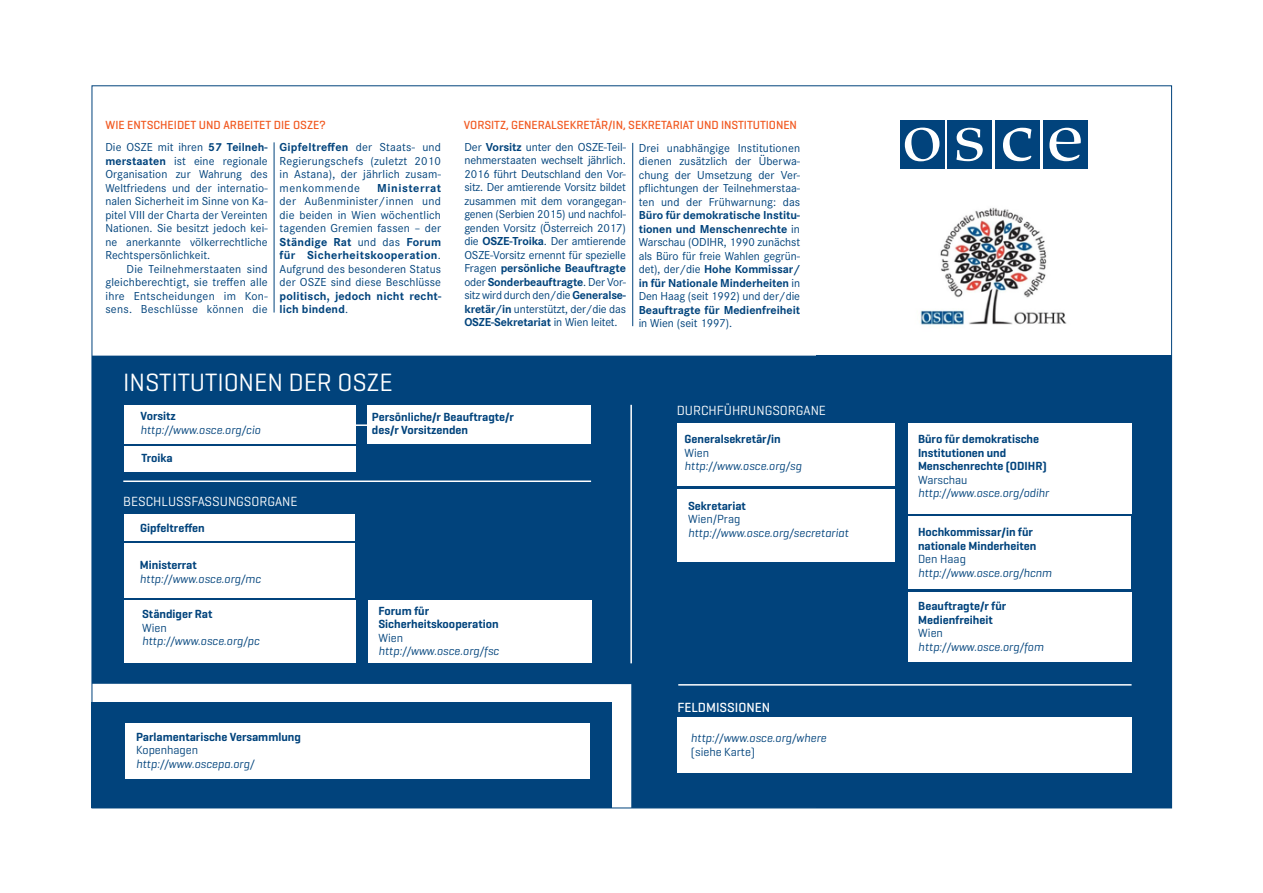
<style>
.page{position:relative;width:1263px;height:893px;background:#fff}
.page>*{position:absolute;margin:0;border:0;box-sizing:border-box;transform-origin:0 0}
.t1{font:25.5px "Geogrotesque";letter-spacing:-.005em;color:#fff}
.t2{font:13.5px "Geogrotesque";color:#fff}
.t3{font:500 13.5px "Geogrotesque";color:#fff}
.t4{font:12px/13.5px "Corporate S";letter-spacing:.005em;color:#01437c;text-align:justify}
.t5{font:600 12px/13.5px "Geogrotesque";color:#01437c}
.t6{font:italic 12px "Geogrotesque";color:#01437c}
.t7{font:500 12px "Geogrotesque";letter-spacing:-.005em;color:#f15921}
.t8{font:700 12px/13.5px "Corporate S";letter-spacing:.01em;color:#01437c}
.t9{font:12px "Geogrotesque";color:#01437c}
.t10{font:700 12px "Corporate S";letter-spacing:.045em;color:#01437c}
.s1{font-weight:700}
.s2{font-weight:400}
</style>
<div class="page">
<svg style="left:92px;top:356px;width:724px;height:452px;background:#135085"></svg>
<div style="left:91px;top:702px;width:521px;height:106px;background:#01437c"></div>
<div style="left:816px;top:356px;width:355px;height:452px;background:#01437c"></div>
<div style="left:125px;top:723px;width:465px;height:55px;background:#fff"></div>
<div style="left:677px;top:717px;width:454px;height:55px;background:#fff"></div>
<div style="left:124px;top:600px;width:231px;height:63px;background:#fff"></div>
<div style="left:368px;top:600px;width:224px;height:63px;background:#fff"></div>
<div style="left:124px;top:543px;width:231px;height:55px;background:#fff"></div>
<div style="left:124px;top:514px;width:231px;height:26px;background:#fff"></div>
<hr style="left:274px;top:142px;width:1px;height:171px;background:#01437c">
<hr style="left:632px;top:143px;width:1px;height:183px;background:#01437c">
<div style="left:677px;top:423px;width:218px;height:63px;background:#fff"></div>
<div style="left:677px;top:489px;width:218px;height:73px;background:#fff"></div>
<div style="left:908px;top:517px;width:223px;height:72px;background:#fff"></div>
<div style="left:908px;top:423px;width:223px;height:91px;background:#fff"></div>
<div style="left:908px;top:592px;width:223px;height:70px;background:#fff"></div>
<div style="left:124px;top:405px;width:231px;height:39px;background:#fff"></div>
<div style="left:124px;top:446px;width:231px;height:26px;background:#fff"></div>
<div style="left:368px;top:405px;width:223px;height:38px;background:#fff"></div>
<hr style="left:342px;top:424px;width:26px;height:2px;background:#fff">
<hr style="left:630px;top:405px;width:2px;height:258px;background:#fff">
<hr style="left:678px;top:684px;width:453px;height:2px;background:#fff">
<hr style="left:123px;top:480px;width:468px;height:2px;background:#fff">
<div style="left:900px;top:120px;width:44px;height:49px;background:#01437c"></div>
<div style="left:947px;top:120px;width:45px;height:49px;background:#01437c"></div>
<div style="left:995px;top:120px;width:45px;height:49px;background:#01437c"></div>
<div style="left:1043px;top:120px;width:44px;height:49px;background:#01437c"></div>
<svg style="left:1049px;top:128px;width:32px;height:33px"></svg>
<svg style="left:1003px;top:128px;width:28px;height:33px"></svg>
<svg style="left:956px;top:128px;width:27px;height:33px"></svg>
<svg style="left:905px;top:128px;width:34px;height:33px"></svg>
<img style="left:920px;top:207px;width:147px;height:118px">
<p class="t7" style="left:106px;top:117px;width:222px">WIE ENTSCHEIDET UND ARBEITET DIE OSZE?</p>
<p class="t4" style="left:280px;top:140px;width:163px"><span class="s1">Gipfeltreffen</span> der Staats- und Regierungschefs (zuletzt 2010 in Astana), der jährlich zusam&shy;menkommende</p>
<p class="t4" style="left:105px;top:139px;width:164px">Die OSZE mit ihren <span class="s1">57 Teilneh&shy;merstaaten</span> ist eine regionale Organisation zur Wahrung des Weltfriedens und der internatio&shy;nalen Sicherheit im Sinne von Ka&shy;pitel VIII der Charta der Vereinten Nationen. Sie besitzt jedoch kei&shy;ne anerkannte völkerrechtliche Rechtspersönlichkeit.</p>
<p class="t4" style="left:105px;top:261px;width:164px;text-indent:21px">Die Teilnehmerstaaten sind gleichberechtigt, sie treffen alle ihre Entscheidungen im Kon&shy;sens. Beschlüsse können die</p>
<p class="t10" style="left:377px;top:178px;width:65px">Ministerrat</p>
<p class="t4" style="left:280px;top:194px;width:163px">der Außenminister/innen und die beiden in Wien wöchentlich tagenden Gremien fassen – der <span class="s1">Ständige Rat</span> und das <span class="s1">Forum für Sicherheitskooperation</span>.<br>Aufgrund des besonderen Status der OSZE sind diese Beschlüsse</p>
<p class="t8" style="left:280px;top:288px;width:163px">politisch, jedoch nicht recht&shy;lich bindend<span class="s2">.</span></p>
<h1 class="t1" style="left:123px;top:367px;width:229px">I NSTITUTIONEN DER OSZE</h1>
<p class="t7" style="left:464px;top:117px;width:334px">VORSITZ, GE NERALSEKRETÄR/IN, SEKRETARIAT UND I NSTITUTIONEN</p>
<p class="t4" style="left:639px;top:140px;width:163px">Drei unabhängige Institutionen dienen zusätzlich der Überwa&shy;chung der Umsetzung der Ver&shy;pflichtungen der Teilnehmerstaa&shy;ten und der Frühwarnung: das</p>
<p class="t4" style="left:639px;top:207px;width:163px"><span class="s1">Büro für demokratische Institu&shy;tionen und Menschenrechte</span> in Warschau (ODIHR, 1990 zunächst als Büro für freie Wahlen gegrün&shy;det), der/die <span class="s1">Hohe Kommissar/ in für Nationale Minderheiten</span> in Den Haag (seit 1992) und der/die</p>
<p class="t8" style="left:639px;top:302px;width:163px">Beauftragte für Medienfreiheit</p>
<p class="t4" style="left:639px;top:315px;width:95px">in Wien (seit 1997).</p>
<p class="t4" style="left:464px;top:139px;width:163px">Der <span class="s1">Vorsitz</span> unter den OSZE-Teil&shy;nehmerstaaten wechselt jährlich.<br>2016 führt Deutschland den Vor&shy;sitz. Der amtierende Vorsitz bildet zusammen mit dem vorangegan&shy;genen (Serbien 2015) und nachfol&shy;genden Vorsitz (Österreich 2017) die <span class="s1">OSZE-Troika</span>. Der amtierende OSZE-Vorsitz ernennt für spezielle Fragen <span class="s1">persönliche Beauftragte </span>oder <span class="s1">Sonderbeauftragte</span>. Der Vor&shy;sitz wird durch den/die <span class="s1">Generalse&shy;kretär/in</span> unterstützt, der/die das <span class="s1">OSZE-Sekretariat</span> in Wien leitet.</p>
<p class="t5" style="left:140px;top:409px;width:37px">Vorsitz</p>
<p class="t6" style="left:140px;top:422px;width:122px">http://www.osce.org/cio</p>
<p class="t5" style="left:141px;top:451px;width:33px">Troika</p>
<p class="t2" style="left:123px;top:493px;width:176px">BESCHLUSSFASSUNGSORGANE</p>
<p class="t5" style="left:140px;top:521px;width:66px">Gipfeltreffen</p>
<p class="t5" style="left:140px;top:558px;width:58px">Ministerrat</p>
<p class="t6" style="left:140px;top:571px;width:123px">http://www.osce.org/mc</p>
<p class="t5" style="left:142px;top:607px;width:72px">Ständiger Rat</p>
<p class="t9" style="left:142px;top:620px;width:26px">WIEN</p>
<p class="t6" style="left:142px;top:634px;width:119px">http://www.osce.org/pc</p>
<p class="t5" style="left:136px;top:730px;width:166px">Parlamentarische Versammlung</p>
<p class="t9" style="left:136px;top:743px;width:64px">KOPENHAGEN</p>
<p class="t6" style="left:136px;top:756px;width:120px">http://www.oscepa.org/</p>
<p class="t5" style="left:372px;top:410px;width:144px">Persönliche/r Beauftragte/r des/r Vorsitzenden</p>
<p class="t5" style="left:378px;top:604px;width:122px">Forum für<br>Sicherheitskooperation</p>
<p class="t9" style="left:378px;top:630px;width:26px">WIEN</p>
<p class="t6" style="left:378px;top:644px;width:122px">http://www.osce.org/fsc</p>
<p class="t2" style="left:677px;top:402px;width:151px">DURCHFÜHRUNGSORGANE</p>
<p class="t5" style="left:684px;top:432px;width:98px">Generalsekretär/in</p>
<p class="t9" style="left:684px;top:445px;width:26px">WIEN</p>
<p class="t6" style="left:684px;top:459px;width:119px">http://www.osce.org/sg</p>
<p class="t5" style="left:688px;top:498px;width:59px">Sekretariat</p>
<p class="t9" style="left:688px;top:511px;width:54px">WIEN/PRAG</p>
<p class="t6" style="left:688px;top:525px;width:162px">http://www.osce.org/secretariat</p>
<p class="t3" style="left:677px;top:699px;width:37px">FELDMISSION</p>
<p class="t3" style="left:755px;top:699px;width:15px">EN</p>
<p class="t6" style="left:691px;top:731px;width:137px">http://www.osce.org/where</p>
<p class="t9" style="left:691px;top:744px;width:66px">(SIEHE KARTE)</p>
<p class="t5" style="left:918px;top:432px;width:130px">Büro für demokratische<br>Institutionen und<br>Menschenrechte (ODIHR)</p>
<p class="t9" style="left:918px;top:472px;width:51px">WARSCHAU</p>
<p class="t6" style="left:918px;top:486px;width:133px">http://www.osce.org/odihr</p>
<p class="t5" style="left:918px;top:525px;width:120px">Hochkommissar/in für nationale Minderheiten</p>
<p class="t9" style="left:918px;top:551px;width:49px">DEN HAAG</p>
<p class="t6" style="left:918px;top:565px;width:135px">http://www.osce.org/hcnm</p>
<p class="t5" style="left:918px;top:599px;width:90px">Beauftragte/r für<br>Medienfreiheit</p>
<p class="t9" style="left:918px;top:625px;width:26px">WIEN</p>
<p class="t6" style="left:918px;top:639px;width:127px">http://www.osce.org/fom</p>
</div>
